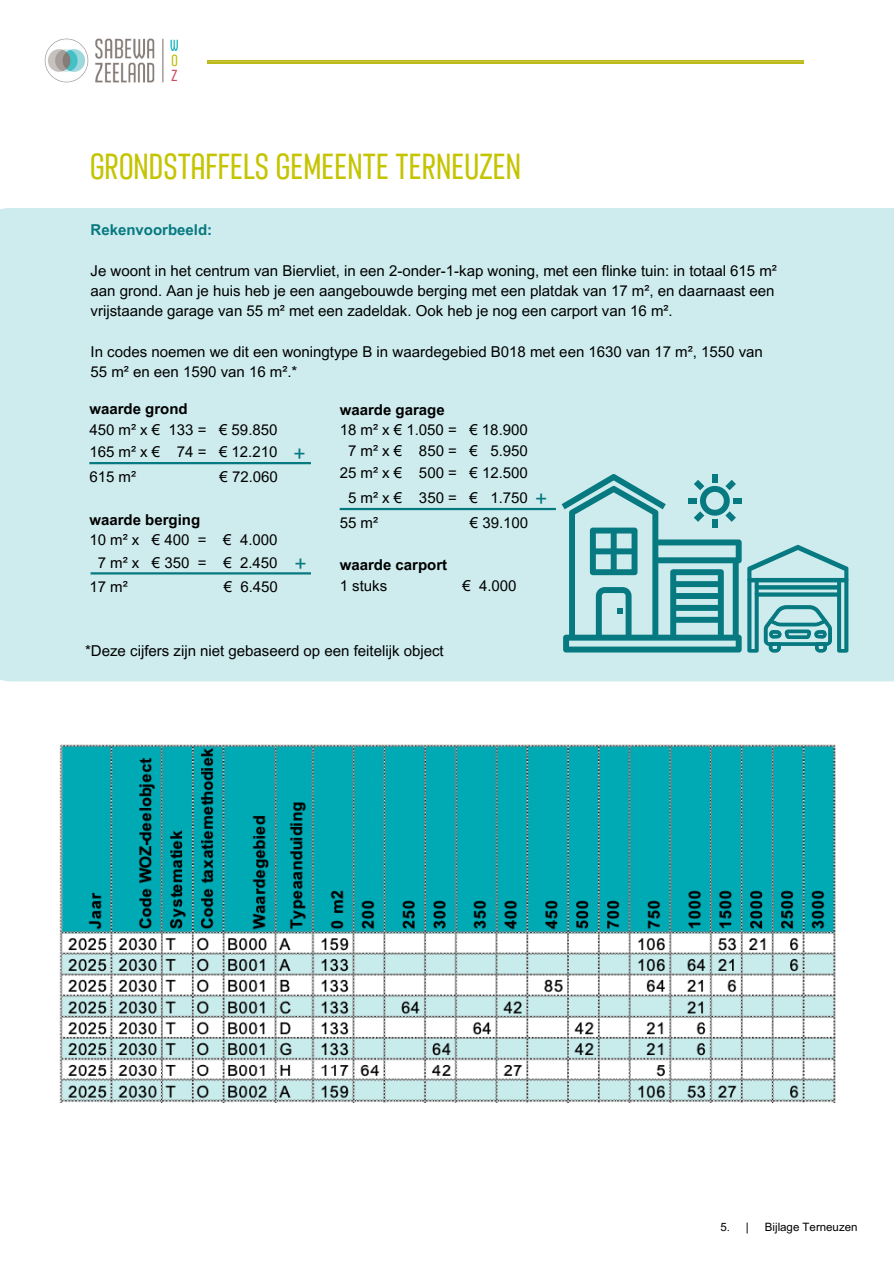
<style>
.page{position:relative;width:894px;height:1264px;background:#fff}
.page>*{position:absolute;margin:0;border:0;box-sizing:border-box;transform-origin:0 0}
.t1{font:300 36px "Sango";letter-spacing:-.035em;color:#c5c402}
.t2{font:21px "Arial MT Pro";color:#077980}
.t3{font:300 15.9px/15.3px "Sango";color:#00aeb8;text-align:justify}
.t4{font:15px/20.2px "Arial MT Pro";color:#000}
.t5{font:700 15px/20.2px "Arial MT Pro";color:#000}
.t6{font:700 15px "Arial MT Pro";color:#077980}
.t7{font:11.55px "Arial MT Pro";color:#000}
.s1{color:#bdbc05}
.s2{color:#c9485c}
.s3{font-weight:700}
.s4{font-weight:400}
</style>
<div class="page">
<svg style="left:207px;top:61px;width:596px;height:3px;background:#bebd26"></svg>
<img style="left:44px;top:38px;width:111px;height:45px">
<hr style="left:162px;top:39px;width:1px;height:43px;background:#867e7c">
<div style="left:0;top:208px;width:893px;height:473px;background:#ceecee"></div>
<svg style="left:561px;top:474px;width:180px;height:178px;background:#86c2c6"></svg>
<svg style="left:747px;top:545px;width:101px;height:107px;background:#80bfc3"></svg>
<hr style="left:89px;top:462px;width:222px;height:2px;background:#077980">
<hr style="left:339px;top:508px;width:216px;height:2px;background:#077980">
<hr style="left:90px;top:572px;width:221px;height:2px;background:#077980">
<img style="left:59px;top:744px;width:777px;height:358px">
<p class="t3" style="left:170px;top:39px;width:11px">W <span class="s1">O </span><span class="s2">Z</span></p>
<h4 class="t1" style="left:89px;top:152px;width:434px">GRONDSTAFFELS GEMEENTE TERNEUZEN</h4>
<h4 class="t6" style="left:90px;top:224px;width:123px">Rekenvoorbeeld:</h4>
<h4 class="t4" style="left:90px;top:262px;width:687px">Je woont in het centrum van Biervliet, in een 2-onder-1-kap woning, met een flinke tuin: in totaal 615 m² aan grond. Aan je huis heb je een aangebouwde berging met een platdak van 17 m², en daarnaast een vrijstaande garage van 55 m² met een zadeldak. Ook heb je nog een carport van 16 m².</h4>
<h4 class="t4" style="left:90px;top:343px;width:673px">In codes noemen we dit een woningtype B in waardegebied B018 met een 1630 van 17 m², 1550 van<br>55 m² en een 1590 van 16 m².*</h4>
<h2 class="t4" style="left:89px;top:401px;width:190px"><span class="s3">waarde grond<br></span>450 m² x € 133 = € 59.850</h2>
<h2 class="t4" style="left:89px;top:441px;width:189px;line-height:24.8px">165 m² x € 74 = € 12.210<br>615 m²</h2>
<h2 class="t4" style="left:219px;top:468px;width:60px">€ 72.060</h2>
<p class="t4" style="left:89px;top:511px;width:190px"><span class="s3">waarde berging<br></span>10 m² x € 400 = € 4.000</p>
<p class="t4" style="left:89px;top:552px;width:190px;line-height:24.8px;text-indent:8px">7 m² x € 350 = € 2.450<br>17 m²</p>
<p class="t4" style="left:224px;top:579px;width:56px">€ 6.450</p>
<h4 class="t2" style="left:293px;top:445px;width:14px">+</h4>
<p class="t2" style="left:294px;top:556px;width:14px">+</p>
<p class="t5" style="left:339px;top:401px;width:107px">waarde garage</p>
<p class="t4" style="left:339px;top:422px;width:189px">18 m² x € 1.050 = € 18.900</p>
<p class="t4" style="left:348px;top:442px;width:181px">7 m² x € 850 = € 5.950</p>
<p class="t4" style="left:339px;top:464px;width:190px">25 m² x € 500 = € 12.500</p>
<p class="t4" style="left:348px;top:489px;width:181px">5 m² x € 350 = € 1.750</p>
<p class="t4" style="left:339px;top:514px;width:40px">55 m²</p>
<p class="t4" style="left:469px;top:514px;width:60px">€ 39.100</p>
<h1 class="t5" style="left:339px;top:557px;width:109px">waarde carport<br><span class="s4">1 stuks</span></h1>
<h1 class="t4" style="left:462px;top:577px;width:56px">€ 4.000</h1>
<p class="t2" style="left:535px;top:491px;width:14px">+</p>
<h4 class="t4" style="left:85px;top:642px;width:360px">*Deze cijfers zijn niet gebaseerd op een feitelijk object</h4>
<h3 class="t7" style="left:720px;top:1222px;width:30px">5. |</h3>
<h3 class="t7" style="left:764px;top:1222px;width:94px">Bijlage Terneuzen</h3>
</div>
